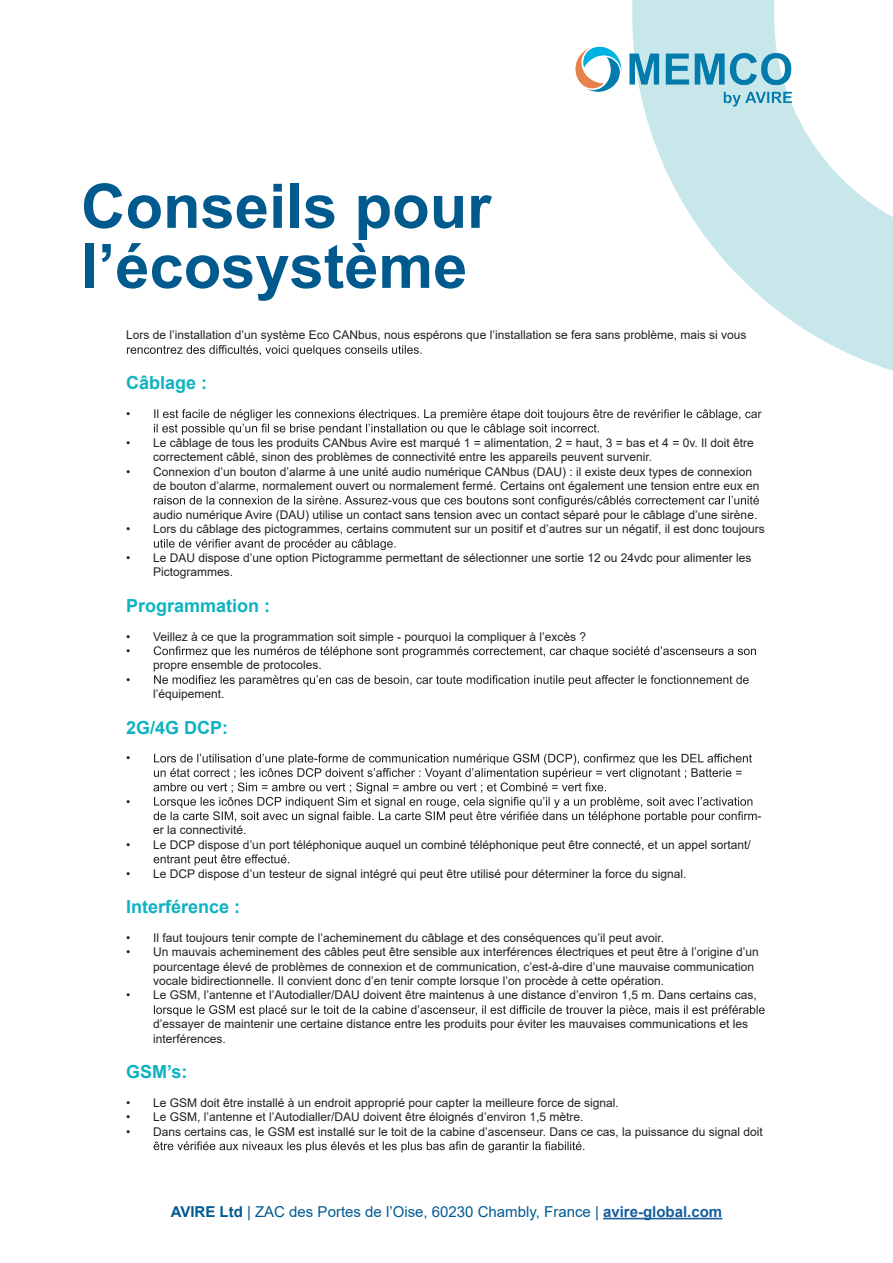
<style>
.page{position:relative;width:893px;height:1263px;background:#fff}
.page>*{position:absolute;margin:0;border:0;box-sizing:border-box;transform-origin:0 0}
.t1{font:700 61.5px/60px "Arial";color:#015a8d}
.t2{font:700 18px "Arial";color:#0eb2c1}
.t3{font:15px "Arial";color:#015a92}
.t4{font:12px/14.4px "Arial";color:#231f20}
.s1{font-weight:700}
.s2{font-weight:700;color:#175d9e}
</style>
<div class="page">
<svg style="left:126px;top:0;width:767px;height:371px"></svg>
<img style="left:549px;top:44px;width:267px;height:67px">
<svg style="left:127px;top:345px;width:295px;height:11px"></svg>
<svg style="left:154px;top:409px;width:608px;height:26px"></svg>
<svg style="left:154px;top:496px;width:605px;height:11px"></svg>
<svg style="left:154px;top:539px;width:242px;height:11px"></svg>
<svg style="left:154px;top:646px;width:602px;height:11px"></svg>
<svg style="left:154px;top:675px;width:595px;height:11px"></svg>
<svg style="left:154px;top:754px;width:603px;height:68px"></svg>
<svg style="left:154px;top:854px;width:135px;height:12px"></svg>
<svg style="left:154px;top:1005px;width:611px;height:11px"></svg>
<svg style="left:154px;top:1141px;width:430px;height:11px"></svg>
<hr style="left:603px;top:1218px;width:119px;height:1px;background:#175d9e">
<h1 class="t1" style="left:81px;top:177px;width:412px">Conseils pour l’écosystème</h1>
<p class="t4" style="left:126px;top:328px;width:622px">Lors de l’installation d’un système Eco CANbus, nous espérons que l’installation se fera sans problème, mais si vous</p>
<h2 class="t2" style="left:126px;top:370px;width:83px">Câblage :</h2>
<p class="t4" style="left:126px;top:406px;width:6px">•</p>
<p class="t4" style="left:153px;top:435px;width:602px;text-indent:-27px">• Le câblage de tous les produits CANbus Avire est marqué 1 = alimentation, 2 = haut, 3 = bas et 4 = 0v. Il doit être correctement câblé, sinon des problèmes de connectivité entre les appareils peuvent survenir.</p>
<p class="t4" style="left:153px;top:464px;width:608px;text-indent:-27px">• Connexion d’un bouton d’alarme à une unité audio numérique CANbus (DAU) : il existe deux types de connexion de bouton d’alarme, normalement ouvert ou normalement fermé. Certains ont également une tension entre eux en</p>
<p class="t4" style="left:153px;top:507px;width:606px">audio numérique Avire (DAU) utilise un contact sans tension avec un contact séparé pour le câblage d’une sirène.</p>
<p class="t4" style="left:126px;top:522px;width:640px">• Lors du câblage des pictogrammes, certains commutent sur un positif et d’autres sur un négatif, il est donc toujours</p>
<p class="t4" style="left:153px;top:550px;width:600px;text-indent:-27px">• Le DAU dispose d’une option Pictogramme permettant de sélectionner une sortie 12 ou 24vdc pour alimenter les<br>Pictogrammes.</p>
<h2 class="t2" style="left:126px;top:593px;width:146px">Programmation :</h2>
<p class="t4" style="left:126px;top:629px;width:461px">• Veillez à ce que la programmation soit simple - pourquoi la compliquer à l’excès ?</p>
<p class="t4" style="left:126px;top:643px;width:6px">•</p>
<p class="t4" style="left:153px;top:658px;width:170px">propre ensemble de protocoles.</p>
<p class="t4" style="left:126px;top:672px;width:6px">•</p>
<p class="t4" style="left:153px;top:687px;width:73px">l’équipement.</p>
<h2 class="t2" style="left:126px;top:715px;width:104px">2G/4G DCP:</h2>
<p class="t4" style="left:126px;top:751px;width:6px">•</p>
<p class="t4" style="left:126px;top:794px;width:6px">•</p>
<p class="t4" style="left:757px;top:808px;width:5px">-</p>
<p class="t4" style="left:153px;top:823px;width:95px">er la connectivité.</p>
<p class="t4" style="left:126px;top:837px;width:626px">• Le DCP dispose d’un port téléphonique auquel un combiné téléphonique peut être connecté, et un appel sortant/</p>
<p class="t4" style="left:126px;top:866px;width:562px">• Le DCP dispose d’un testeur de signal intégré qui peut être utilisé pour déterminer la force du signal.</p>
<h2 class="t2" style="left:126px;top:894px;width:116px">Interférence :</h2>
<p class="t4" style="left:126px;top:930px;width:539px">• Il faut toujours tenir compte de l’acheminement du câblage et des conséquences qu’il peut avoir.</p>
<p class="t4" style="left:153px;top:945px;width:607px;text-indent:-27px">• Un mauvais acheminement des câbles peut être sensible aux interférences électriques et peut être à l’origine d’un pourcentage élevé de problèmes de connexion et de communication, c’est-à-dire d’une mauvaise communication vocale bidirectionnelle. Il convient donc d’en tenir compte lorsque l’on procède à cette opération.</p>
<p class="t4" style="left:126px;top:988px;width:632px">• Le GSM, l’antenne et l’Autodialler/DAU doivent être maintenus à une distance d’environ 1,5 m. Dans certains cas,</p>
<p class="t4" style="left:153px;top:1017px;width:596px">d’essayer de maintenir une certaine distance entre les produits pour éviter les mauvaises communications et les interférences.</p>
<h2 class="t2" style="left:126px;top:1059px;width:63px">GSM’s:</h2>
<p class="t4" style="left:126px;top:1095px;width:494px">• Le GSM doit être installé à un endroit approprié pour capter la meilleure force de signal.</p>
<p class="t4" style="left:126px;top:1110px;width:459px">• Le GSM, l’antenne et l’Autodialler/DAU doivent être éloignés d’environ 1,5 mètre.</p>
<p class="t4" style="left:126px;top:1124px;width:638px">• Dans certains cas, le GSM est installé sur le toit de la cabine d’ascenseur. Dans ce cas, la puissance du signal doit</p>
<p class="t3" style="left:171px;top:1201px;width:553px"><span class="s1">AVIRE Ltd</span> | ZAC des Portes de l’Oise, 60230 Chambly, France | <span class="s2">avire-global.com</span></p>
</div>
